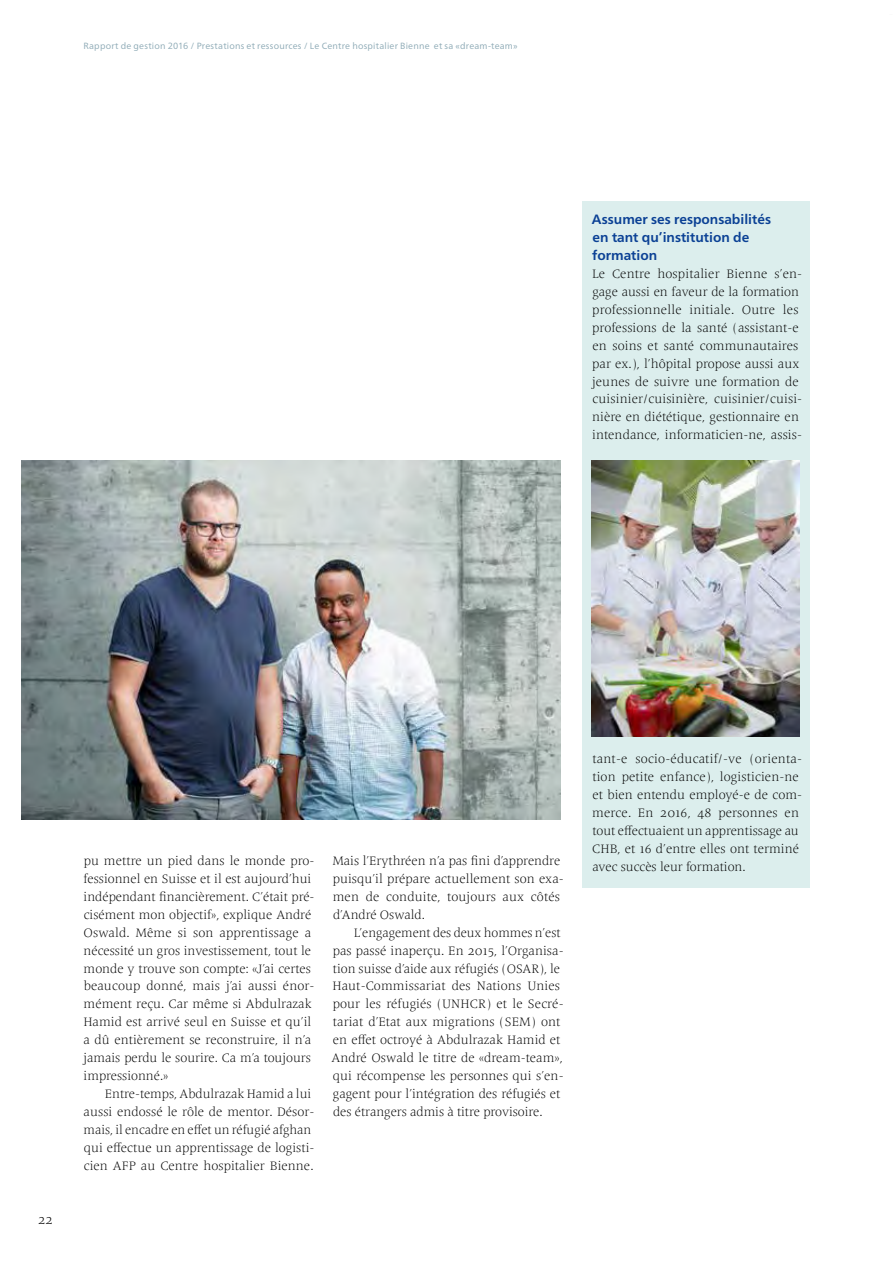
<style>
.page{position:relative;width:893px;height:1263px;background:#fff}
.page>*{position:absolute;margin:0;border:0;box-sizing:border-box;transform-origin:0 0}
.t1{font:700 13.5px/18px "Frutiger Neue W01";color:#0b4195}
.t2{font:13.5px "Frutiger Serif Light 8";color:#000}
.t3{font:12.75px/18px "Frutiger Serif Light 8";letter-spacing:.005em;color:#000}
.t4{font:9px "Frutiger Neue W01";letter-spacing:.02em;color:#8eaab6}
</style>
<div class="page">
<div style="left:582px;top:201px;width:227px;height:687px;background:#dceeed"></div>
<img style="left:21px;top:461px;width:539px;height:359px">
<img style="left:591px;top:461px;width:208px;height:275px">
<p class="t4" style="left:84px;top:41px;width:436px">Rapport de gestion 2016 / Prestations et ressources / Le Centre hospitalier Bienne et sa «dream-team»</p>
<p class="t1" style="left:592px;top:210px;width:181px">Assumer ses responsabilités en tant qu’institution de formation</p>
<p class="t3" style="left:592px;top:265px;width:212px">Le Centre hospitalier Bienne s’en&shy;gage aussi en faveur de la formation professionnelle initiale. Outre les professions de la santé (assistant-e en soins et santé communautaires par ex.), l’hôpital propose aussi aux jeunes de suivre une formation de cuisinier/cuisinière, cuisinier/cuisi&shy;nière en diététique, gestionnaire en intendance, informaticien-ne, assis-</p>
<p class="t2" style="left:38px;top:1211px;width:16px">22</p>
<p class="t3" style="left:83px;top:852px;width:233px">pu mettre un pied dans le monde pro&shy;fessionnel en Suisse et il est aujourd’hui indépendant financièrement. C’était pré&shy;cisément mon objectif», explique André Oswald. Même si son apprentissage a nécessité un gros investissement, tout le monde y trouve son compte: «J’ai certes beaucoup donné, mais j’ai aussi énor&shy;mément reçu. Car même si Abdulrazak Hamid est arrivé seul en Suisse et qu’il a dû entièrement se reconstruire, il n’a jamais perdu le sourire. Ca m’a toujours impressionné.»</p>
<p class="t3" style="left:84px;top:1085px;width:232px;text-indent:21px">Entre-temps, Abdulrazak Hamid a lui aussi endossé le rôle de mentor. Désor&shy;mais, il encadre en effet un réfugié afghan qui effectue un apprentissage de logisti&shy;cien AFP au Centre hospitalier Bienne.</p>
<p class="t3" style="left:332px;top:852px;width:233px">Mais l’Erythréen n’a pas fini d’apprendre puisqu’il prépare actuellement son exa&shy;men de conduite, toujours aux côtés d’André Oswald.</p>
<p class="t3" style="left:331px;top:923px;width:234px;text-indent:22px">L’engagement des deux hommes n’est pas passé inaperçu. En 2015, l’Organisa&shy;tion suisse d’aide aux réfugiés (OSAR), le Haut-Commissariat des Nations Unies pour les réfugiés (UNHCR) et le Secré&shy;tariat d’Etat aux migrations (SEM) ont en effet octroyé à Abdulrazak Hamid et André Oswald le titre de «dream-team», qui récompense les personnes qui s’en&shy;gagent pour l’intégration des réfugiés et des étrangers admis à titre provisoire.</p>
<p class="t3" style="left:592px;top:750px;width:211px">tant-e socio-éducatif/-ve (orienta&shy;tion petite enfance), logisticien-ne et bien entendu employé-e de com&shy;merce. En 2016, 48 personnes en tout effectuaient un apprentissage au CHB, et 16 d’entre elles ont terminé avec succès leur formation.</p>
</div>
